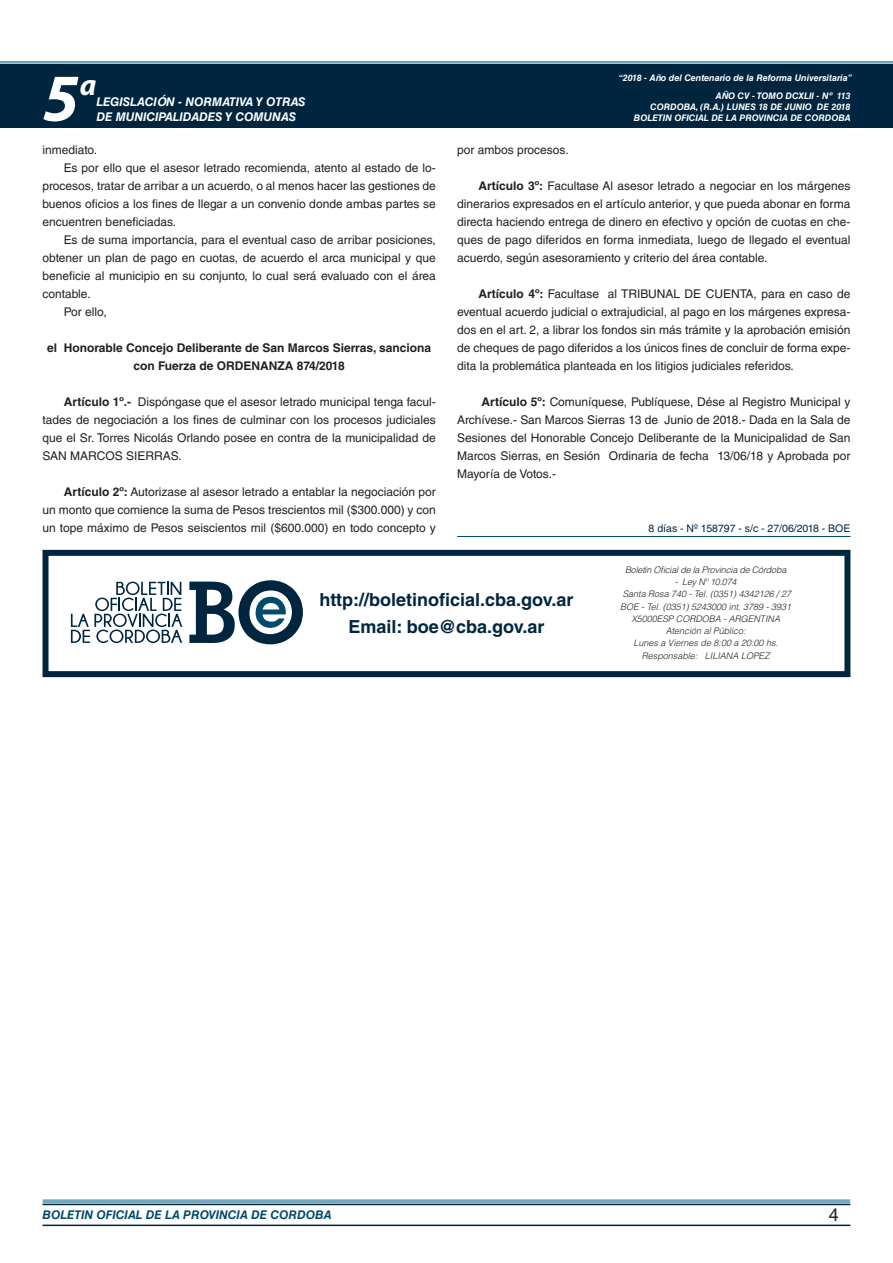
<style>
.page{position:relative;width:893px;height:1263px;background:#fff}
.page>*{position:absolute;margin:0;border:0;box-sizing:border-box;transform-origin:0 0}
.t1{font:italic 700 67.5px "Myriad Pro";color:#fff}
.t2{font:italic 700 30px "Myriad Pro";color:#fff}
.RESUELVE{font:700 18px "Helvetica LT Std";color:#00263f}
.t3{font:18px "Helvetica LT Std";color:#231f20}
.TEXTO_BASE{font:12px/18px "Helvetica LT Std";color:#231f20;text-align:justify}
.RESUELVE-2{font:700 12px/18px "Helvetica LT Std";color:#231f20;text-align:center}
.t4{font:italic 700 12px "Helvetica LT Std";color:#fff}
.t5{font:italic 700 12px "Helvetica LT Std";color:#004b6c}
.FECHA_DE_PUBLICACIÓN{font:10.5px "Helvetica LT Std";color:#00263f}
.TEXTO_REMATE_HOJA_FI{font:italic 300 9px "Helvetica LT Std";color:#231f20}
.t6{font:italic 700 9px/10.8px "Helvetica LT Std";color:#fff;text-align:right}
.TEXTO_REMATE_HOJA_FI-2{font:italic 300 9px "Helvetica LT Std";letter-spacing:-.02em;color:#231f20}
.s1{font-weight:700}
</style>
<div class="page">
<div style="left:0;top:61px;width:893px;height:6px;background:#fff;opacity:.75"></div>
<div style="left:0;top:64px;width:893px;height:64px;background:#00263f"></div>
<hr style="left:43px;top:1224px;width:807px;height:2px;background:#00263f">
<div style="left:42px;top:1198px;width:809px;height:8px;background:#fff;opacity:.75"></div>
<hr style="left:457px;top:536px;width:393px;height:1px;background:#004b6c">
<div style="left:43px;top:550px;width:807px;height:127px;border:6px solid #00263f"></div>
<svg style="left:189px;top:580px;width:114px;height:64px"></svg>
<svg style="left:71px;top:582px;width:111px;height:61px"></svg>
<h1 class="t1" style="left:43px;top:54px;width:38px">5</h1>
<h2 class="t2" style="left:80px;top:66px;width:18px">a</h2>
<p class="t4" style="left:96px;top:95px;width:211px">LEGISLACIÓN - NORMATIVA Y OTRAS</p>
<p class="t4" style="left:96px;top:109px;width:201px">DE MUNICIPALIDADES Y COMUNAS</p>
<p class="TEXTO_BASE" style="left:43px;top:141px;width:56px">inmediato.</p>
<p class="TEXTO_BASE" style="left:43px;top:159px;width:395px;text-indent:21px">Es por ello que el asesor letrado recomienda, atento al estado de lo&shy;procesos, tratar de arribar a un acuerdo, o al menos hacer las gestiones de buenos oficios a los fines de llegar a un convenio donde ambas partes se encuentren beneficiadas.</p>
<p class="TEXTO_BASE" style="left:43px;top:231px;width:395px;text-indent:21px">Es de suma importancia, para el eventual caso de arribar posiciones, obtener un plan de pago en cuotas, de acuerdo el arca municipal y que beneficie al municipio en su conjunto, lo cual será evaluado con el área contable.</p>
<p class="TEXTO_BASE" style="left:64px;top:303px;width:44px">Por ello,</p>
<p class="RESUELVE-2" style="left:47px;top:338px;width:386px">el Honorable Concejo Deliberante de San Marcos Sierras, sanciona con Fuerza de ORDENANZA 874/2018</p>
<p class="TEXTO_BASE" style="left:43px;top:393px;width:395px;text-indent:21px"><span class="s1">Artículo 1º.-</span> Dispóngase que el asesor letrado municipal tenga facul&shy;tades de negociación a los fines de culminar con los procesos judiciales que el Sr. Torres Nicolás Orlando posee en contra de la municipalidad de SAN MARCOS SIERRAS.</p>
<p class="TEXTO_BASE" style="left:43px;top:483px;width:395px;text-indent:21px"><span class="s1">Artículo 2º:</span> Autorizase al asesor letrado a entablar la negociación por un monto que comience la suma de Pesos trescientos mil ($300.000) y con un tope máximo de Pesos seiscientos mil ($600.000) en todo concepto y</p>
<p class="t6" style="left:619px;top:72px;width:235px">“2018 - Año del Centenario de la Reforma Universitaria”</p>
<p class="t6" style="left:634px;top:91px;width:218px">AÑO CV - TOMO DCXLII - Nº 113<br>CORDOBA, (R.A.) LUNES 18 DE JUNIO DE 2018<br>BOLETIN OFICIAL DE LA PROVINCIA DE CORDOBA</p>
<p class="TEXTO_BASE" style="left:457px;top:141px;width:113px">por ambos procesos.</p>
<p class="TEXTO_BASE" style="left:457px;top:177px;width:395px;text-indent:21px"><span class="s1">Artículo 3º:</span> Facultase Al asesor letrado a negociar en los márgenes dinerarios expresados en el artículo anterior, y que pueda abonar en forma directa haciendo entrega de dinero en efectivo y opción de cuotas en che&shy;ques de pago diferidos en forma inmediata, luego de llegado el eventual acuerdo, según asesoramiento y criterio del área contable.</p>
<p class="TEXTO_BASE" style="left:457px;top:285px;width:395px;text-indent:21px"><span class="s1">Artículo 4º:</span> Facultase al TRIBUNAL DE CUENTA, para en caso de eventual acuerdo judicial o extrajudicial, al pago en los márgenes expresa&shy;dos en el art. 2, a librar los fondos sin más trámite y la aprobación emisión de cheques de pago diferidos a los únicos fines de concluir de forma expe&shy;dita la problemática planteada en los litigios judiciales referidos.</p>
<p class="TEXTO_BASE" style="left:457px;top:393px;width:395px;text-indent:24px"><span class="s1">Artículo 5º:</span> Comuníquese, Publíquese, Dése al Registro Municipal y Archívese.- San Marcos Sierras 13 de Junio de 2018.- Dada en la Sala de Sesiones del Honorable Concejo Deliberante de la Municipalidad de San Marcos Sierras, en Sesión Ordinaria de fecha 13/06/18 y Aprobada por Mayoría de Votos.-</p>
<p class="FECHA_DE_PUBLICACIÓN" style="left:649px;top:522px;width:203px">8 días - Nº 158797 - s/c - 27/06/2018 - BOE</p>
<p class="RESUELVE" style="left:320px;top:589px;width:255px">http://boletinoficial.cba.gov.ar</p>
<p class="RESUELVE" style="left:348px;top:616px;width:198px">Email: boe@cba.gov.ar</p>
<p class="TEXTO_REMATE_HOJA_FI-2" style="left:625px;top:564px;width:163px">Boletín Oficial de la Provincia de Córdoba</p>
<p class="TEXTO_REMATE_HOJA_FI-2" style="left:675px;top:576px;width:63px">- Ley Nº 10.074</p>
<p class="TEXTO_REMATE_HOJA_FI" style="left:623px;top:588px;width:170px">Santa Rosa 740 - Tel. (0351) 4342126 / 27</p>
<p class="TEXTO_REMATE_HOJA_FI" style="left:620px;top:601px;width:173px">BOE - Tel. (0351) 5243000 int. 3789 - 3931</p>
<p class="TEXTO_REMATE_HOJA_FI" style="left:631px;top:613px;width:150px">X5000ESP CORDOBA - ARGENTINA</p>
<p class="TEXTO_REMATE_HOJA_FI" style="left:666px;top:625px;width:82px">Atención al Público:</p>
<p class="TEXTO_REMATE_HOJA_FI" style="left:633px;top:638px;width:146px">Lunes a Viernes de 8:00 a 20:00 hs.</p>
<p class="TEXTO_REMATE_HOJA_FI" style="left:642px;top:650px;width:129px">Responsable: LILIANA LOPEZ</p>
<p class="t5" style="left:43px;top:1208px;width:290px">BOLETIN OFICIAL DE LA PROVINCIA DE CORDOBA</p>
<h3 class="t3" style="left:829px;top:1204px;width:12px">4</h3>
</div>
